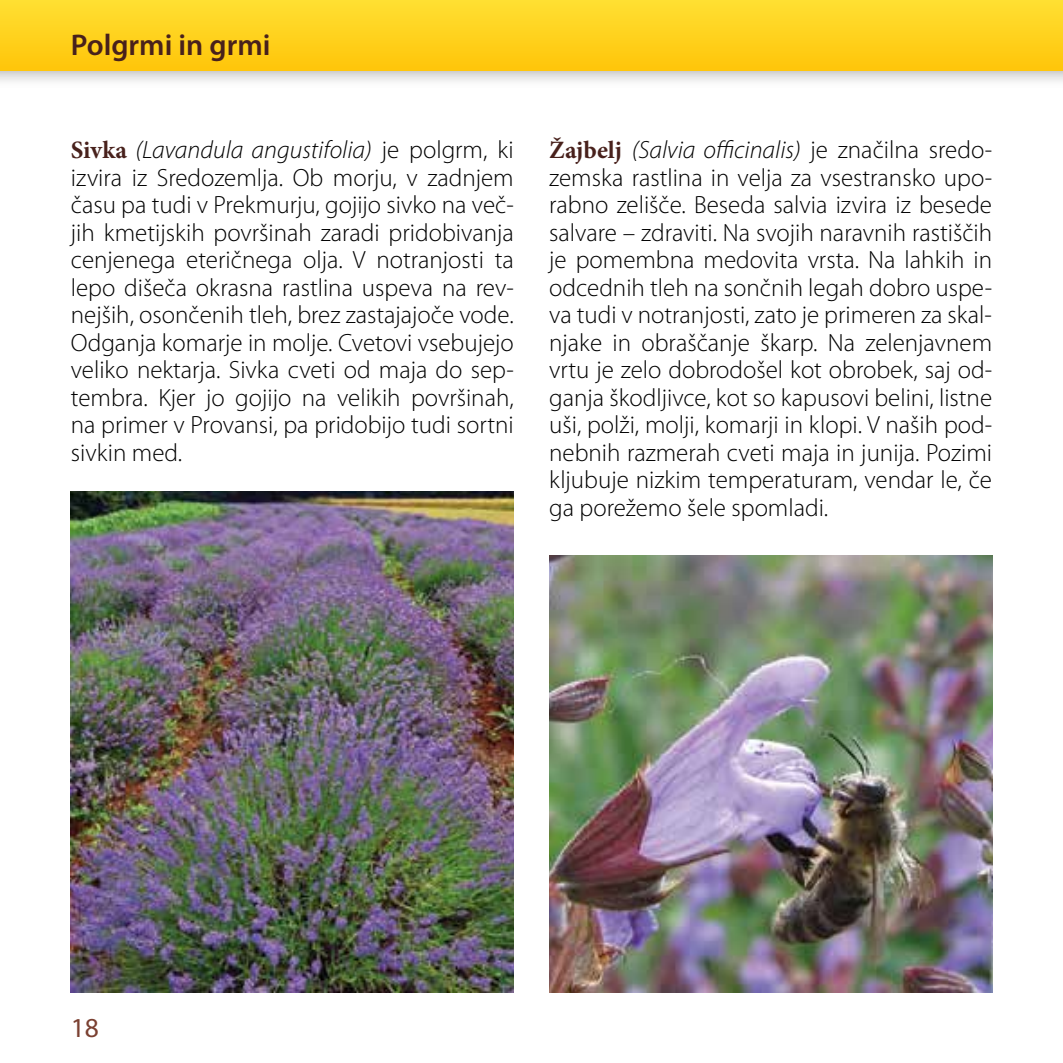
<style>
.page{position:relative;width:1063px;height:1063px;background:#fff}
.page>*{position:absolute;margin:0;border:0;box-sizing:border-box;transform-origin:0 0}
.t1{font:600 30px "Myriad Pro";color:#48211c}
.t2{font:27.5px "Myriad Pro";color:#7a4031}
.t3{font:300 25px/27.5px "Myriad Pro";color:#000;text-align:justify}
.s1{font-family:"Minion Pro";font-weight:700;color:#48211c}
.s2{font-style:italic}
</style>
<div class="page">
<div style="left:0;top:0;width:1063px;height:89px;background:#000;opacity:.3"></div>
<div style="left:0;top:0;width:1063px;height:71px;background:linear-gradient(to bottom,#ffe033,#ffc509)"></div>
<img style="left:71px;top:491px;width:443px;height:501px">
<img style="left:549px;top:556px;width:443px;height:436px">
<p class="t1" style="left:71px;top:26px;width:201px">Polgrmi in grmi</p>
<p class="t3" style="left:71px;top:137px;width:444px"><span class="s1">Sivka</span> <span class="s2">(Lavandula angustifolia)</span> je polgrm, ki izvira iz Sredozemlja. Ob morju, v zadnjem času pa tudi v Prekmurju, gojijo sivko na več&shy;jih kmetijskih površinah zaradi pridobivanja cenjenega eteričnega olja. V notranjosti ta lepo dišeča okrasna rastlina uspeva na rev&shy;nejših, osončenih tleh, brez zastajajoče vode.<br>Odganja komarje in molje. Cvetovi vsebujejo veliko nektarja. Sivka cveti od maja do sep&shy;tembra. Kjer jo gojijo na velikih površinah, na primer v Provansi, pa pridobijo tudi sortni sivkin med.</p>
<p class="t3" style="left:549px;top:137px;width:444px"><span class="s1">Žajbelj</span> <span class="s2">(Salvia officinalis)</span> je značilna sredo&shy;zemska rastlina in velja za vsestransko upo&shy;rabno zelišče. Beseda salvia izvira iz besede salvare – zdraviti. Na svojih naravnih rastiščih je pomembna medovita vrsta. Na lahkih in odcednih tleh na sončnih legah dobro uspe&shy;va tudi v notranjosti, zato je primeren za skal&shy;njake in obraščanje škarp. Na zelenjavnem vrtu je zelo dobrodošel kot obrobek, saj od&shy;ganja škodljivce, kot so kapusovi belini, listne uši, polži, molji, komarji in klopi. V naših pod&shy;nebnih razmerah cveti maja in junija. Pozimi kljubuje nizkim temperaturam, vendar le, če ga porežemo šele spomladi.</p>
<p class="t2" style="left:71px;top:1011px;width:30px">18</p>
</div>
